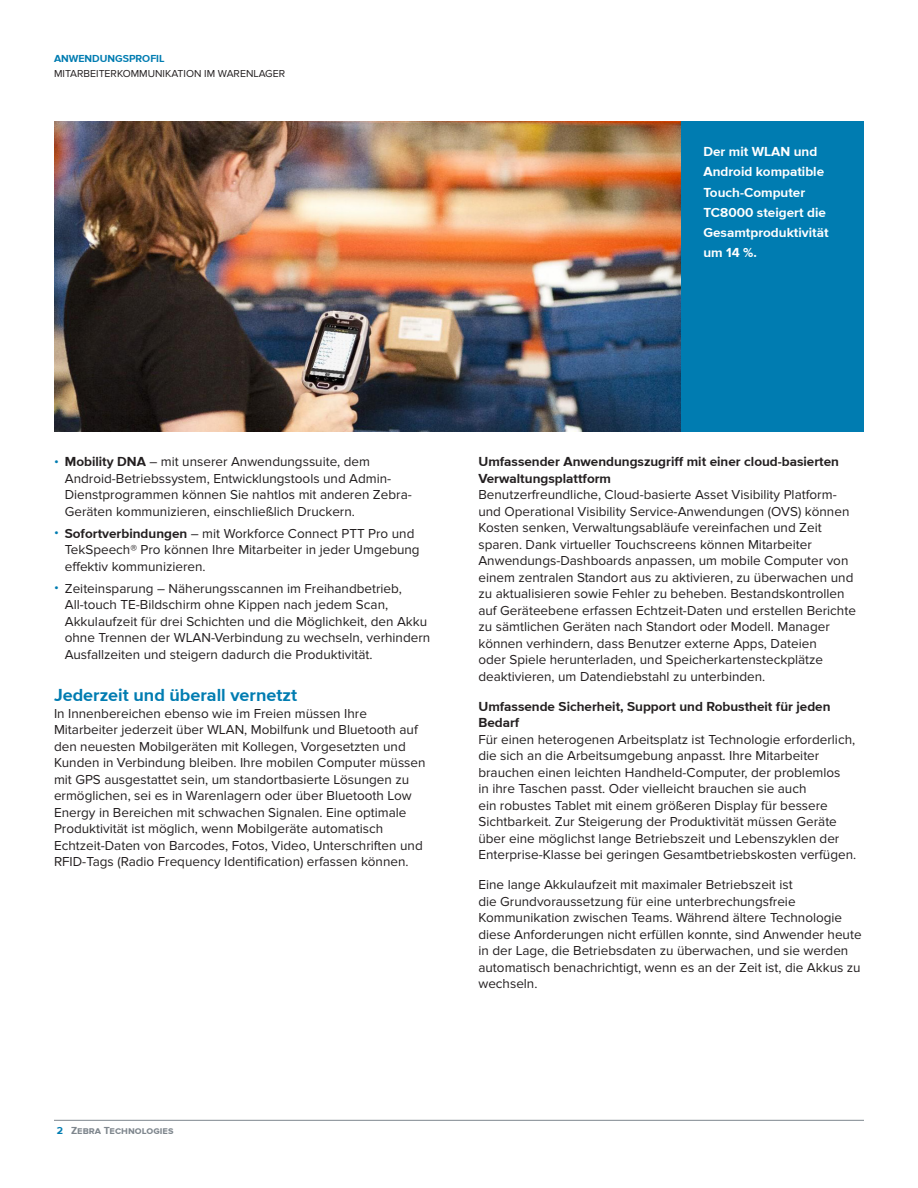
<style>
.page{position:relative;width:918px;height:1188px;background:#fff}
.page>*{position:absolute;margin:0;border:0;box-sizing:border-box;transform-origin:0 0}
.Headline_2{font:700 18px "Proxima Nova";color:#007cb1}
.Body_Copy{font:13.5px/16.5px "Proxima Nova";color:#231f20}
.Body_Copy-2{font:700 13.5px/20.2px "Proxima Nova";color:#fff}
.t1{font:10.5px "Proxima Nova";color:#231f20}
.t2{font:700 10.5px "Proxima Nova";color:#7e868d}
.t3{font:700 10.5px "Proxima Nova";color:#007cb1}
.s1{color:#007cb1}
.s2{font-weight:700}
</style>
<div class="page">
<hr style="left:54px;top:1120px;width:810px;height:1px;background:#7e868d">
<div style="left:54px;top:122px;width:810px;height:310px;background:#007cb1"></div>
<img style="left:54px;top:122px;width:627px;height:310px">
<p class="t3" style="left:54px;top:53px;width:112px">ANWENDUNGSPROFIL</p>
<p class="t1" style="left:54px;top:67px;width:233px">MITARBEITERKOMMUNIKATION IM WARENLAGER</p>
<p class="Body_Copy-2" style="left:703px;top:142px;width:127px">Der mit WLAN und<br>Android kompatible<br>Touch-Computer<br>TC8000 steigert die<br>Gesamtproduktivität um 14 %.</p>
<p class="Body_Copy" style="left:65px;top:454px;width:349px;text-indent:-11px"><span class="s1">•</span> <span class="s2">Mobility DNA</span> – mit unserer Anwendungssuite, dem Android-Betriebssystem, Entwicklungstools und Admin-Dienstprogrammen können Sie nahtlos mit anderen Zebra-Geräten kommunizieren, einschließlich Druckern.</p>
<p class="Body_Copy" style="left:65px;top:525px;width:356px;text-indent:-11px"><span class="s1">•</span> <span class="s2">Sofortverbindungen</span> – mit Workforce Connect PTT Pro und<br>TekSpeech® Pro können Ihre Mitarbeiter in jeder Umgebung effektiv kommunizieren.</p>
<p class="Body_Copy" style="left:65px;top:580px;width:367px;text-indent:-11px"><span class="s1">•</span> Zeiteinsparung – Näherungsscannen im Freihandbetrieb, All-touch TE-Bildschirm ohne Kippen nach jedem Scan, Akkulaufzeit für drei Schichten und die Möglichkeit, den Akku ohne Trennen der WLAN-Verbindung zu wechseln, verhindern Ausfallzeiten und steigern dadurch die Produktivität.</p>
<p class="Headline_2" style="left:54px;top:685px;width:245px">Jederzeit und überall vernetzt</p>
<p class="Body_Copy" style="left:54px;top:705px;width:373px">In Innenbereichen ebenso wie im Freien müssen Ihre Mitarbeiter jederzeit über WLAN, Mobilfunk und Bluetooth auf den neuesten Mobilgeräten mit Kollegen, Vorgesetzten und Kunden in Verbindung bleiben. Ihre mobilen Computer müssen mit GPS ausgestattet sein, um standortbasierte Lösungen zu ermöglichen, sei es in Warenlagern oder über Bluetooth Low Energy in Bereichen mit schwachen Signalen. Eine optimale Produktivität ist möglich, wenn Mobilgeräte automatisch Echtzeit-Daten von Barcodes, Fotos, Video, Unterschriften und RFID-Tags (Radio Frequency Identification) erfassen können.</p>
<p class="Body_Copy" style="left:478px;top:454px;width:379px"><span class="s2">Umfassender Anwendungszugriff mit einer cloud-basierten Verwaltungsplattform<br></span>Benutzerfreundliche, Cloud-basierte Asset Visibility Platform&shy;und Operational Visibility Service-Anwendungen (OVS) können Kosten senken, Verwaltungsabläufe vereinfachen und Zeit sparen. Dank virtueller Touchscreens können Mitarbeiter Anwendungs-Dashboards anpassen, um mobile Computer von einem zentralen Standort aus zu aktivieren, zu überwachen und zu aktualisieren sowie Fehler zu beheben. Bestandskontrollen auf Geräteebene erfassen Echtzeit-Daten und erstellen Berichte zu sämtlichen Geräten nach Standort oder Modell. Manager können verhindern, dass Benutzer externe Apps, Dateien<br>oder Spiele herunterladen, und Speicherkartensteckplätze deaktivieren, um Datendiebstahl zu unterbinden.</p>
<p class="Body_Copy" style="left:478px;top:698px;width:379px"><span class="s2">Umfassende Sicherheit, Support und Robustheit für jeden Bedarf<br></span>Für einen heterogenen Arbeitsplatz ist Technologie erforderlich, die sich an die Arbeitsumgebung anpasst. Ihre Mitarbeiter brauchen einen leichten Handheld-Computer, der problemlos<br>in ihre Taschen passt. Oder vielleicht brauchen sie auch<br>ein robustes Tablet mit einem größeren Display für bessere Sichtbarkeit. Zur Steigerung der Produktivität müssen Geräte über eine möglichst lange Betriebszeit und Lebenszyklen der Enterprise-Klasse bei geringen Gesamtbetriebskosten verfügen.</p>
<p class="Body_Copy" style="left:478px;top:877px;width:385px">Eine lange Akkulaufzeit mit maximaler Betriebszeit ist<br>die Grundvoraussetzung für eine unterbrechungsfreie Kommunikation zwischen Teams. Während ältere Technologie diese Anforderungen nicht erfüllen konnte, sind Anwender heute in der Lage, die Betriebsdaten zu überwachen, und sie werden automatisch benachrichtigt, wenn es an der Zeit ist, die Akkus zu wechseln.</p>
<p class="t2" style="left:57px;top:1124px;width:118px"><span class="s1">2</span> Zebra Technologies</p>
</div>
